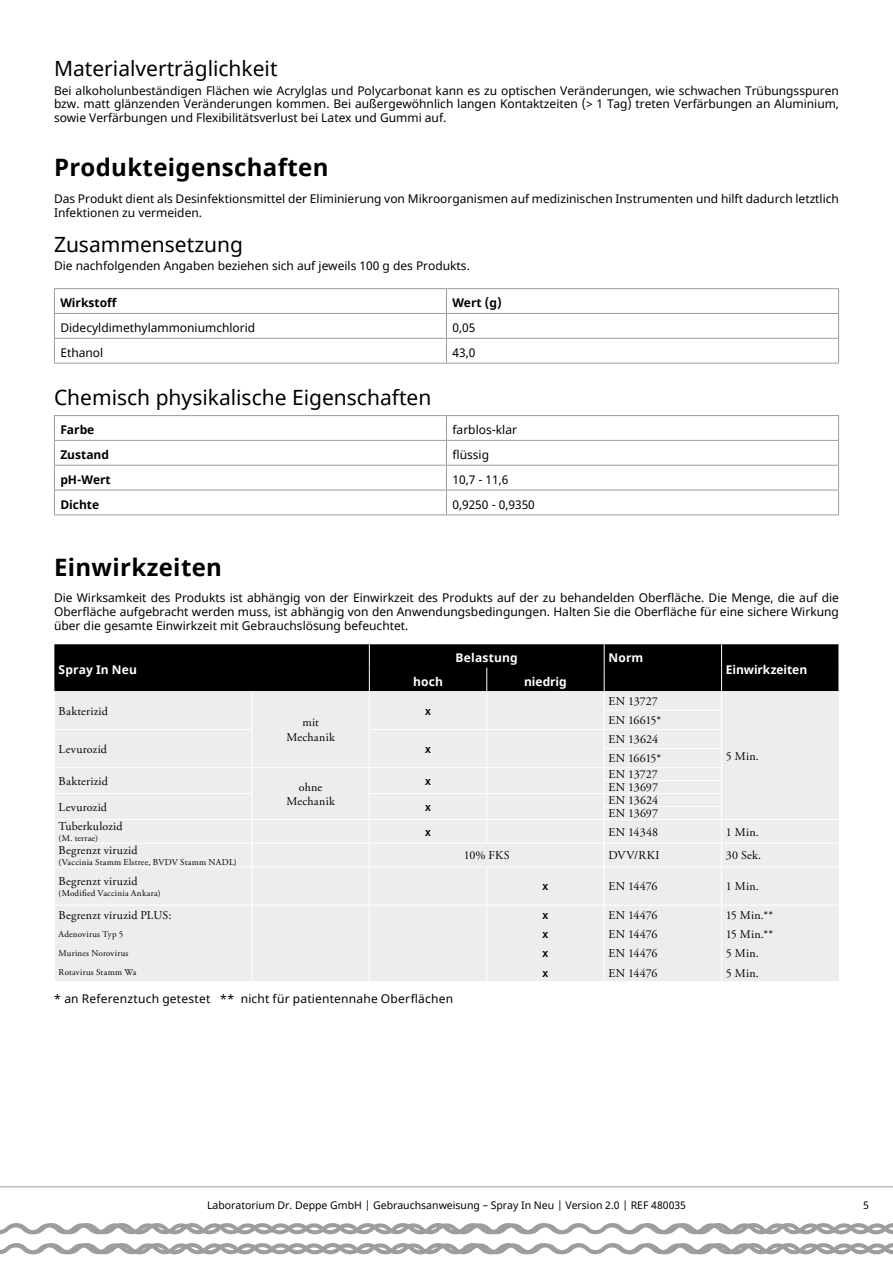
<style>
.page{position:relative;width:893px;height:1263px;background:#fff}
.page>*{position:absolute;margin:0;border:0;box-sizing:border-box;transform-origin:0 0}
.t1{font:700 24px "Noto Sans";letter-spacing:.015em;color:#000}
.t2{font:21px "Noto Sans";color:#000}
.t3{font:12px/13.8px "Noto Sans";color:#000;text-align:justify}
.t4{font:12px/14.4px "Adobe Garamond Pro";letter-spacing:.02em;color:#000;text-align:center}
.t5{font:700 12px "Noto Sans";letter-spacing:.01em;color:#fff}
.t6{font:700 12px "Noto Sans";color:#000}
.t7{font:12px/19.2px "Adobe Garamond Pro";color:#000}
.t8{font:12px "Bree";color:#000}
.t9{font:10.5px "Noto Sans";color:#000}
.t10{font:9px "Adobe Garamond Pro";letter-spacing:.03em;color:#000}
</style>
<div class="page">
<svg style="left:0;top:1223px;width:893px;height:12px"></svg>
<svg style="left:0;top:1243px;width:893px;height:11px"></svg>
<hr style="left:0;top:1186px;width:893px;height:1px;background:#9d9d9c">
<hr style="left:54px;top:288px;width:392px;height:1px;background:#9d9d9c">
<hr style="left:446px;top:288px;width:393px;height:1px;background:#9d9d9c">
<hr style="left:54px;top:313px;width:392px;height:1px;background:#9d9d9c">
<hr style="left:446px;top:313px;width:393px;height:1px;background:#9d9d9c">
<hr style="left:54px;top:338px;width:392px;height:1px;background:#9d9d9c">
<svg style="left:54px;top:289px;width:1px;height:74px"></svg>
<hr style="left:446px;top:338px;width:393px;height:1px;background:#9d9d9c">
<svg style="left:446px;top:289px;width:1px;height:74px"></svg>
<svg style="left:838px;top:289px;width:1px;height:74px"></svg>
<hr style="left:54px;top:363px;width:392px;height:1px;background:#9d9d9c">
<hr style="left:446px;top:363px;width:393px;height:1px;background:#9d9d9c">
<hr style="left:54px;top:415px;width:392px;height:1px;background:#9d9d9c">
<hr style="left:446px;top:415px;width:393px;height:1px;background:#9d9d9c">
<hr style="left:54px;top:440px;width:392px;height:1px;background:#9d9d9c">
<hr style="left:446px;top:440px;width:393px;height:1px;background:#9d9d9c">
<hr style="left:54px;top:465px;width:392px;height:1px;background:#9d9d9c">
<hr style="left:446px;top:465px;width:393px;height:1px;background:#9d9d9c">
<hr style="left:54px;top:490px;width:392px;height:1px;background:#9d9d9c">
<svg style="left:54px;top:416px;width:1px;height:98px"></svg>
<hr style="left:446px;top:490px;width:393px;height:1px;background:#9d9d9c">
<svg style="left:446px;top:416px;width:1px;height:98px"></svg>
<svg style="left:838px;top:416px;width:1px;height:98px"></svg>
<hr style="left:54px;top:514px;width:392px;height:1px;background:#9d9d9c">
<hr style="left:446px;top:514px;width:393px;height:1px;background:#9d9d9c">
<div style="left:55px;top:867px;width:784px;height:114px;background:#ededed"></div>
<svg style="left:54px;top:644px;width:785px;height:222px;background:#bbb"></svg>
<hr style="left:252px;top:867px;width:1px;height:38px;background:#fff">
<hr style="left:369px;top:867px;width:1px;height:38px;background:#fff">
<hr style="left:486px;top:867px;width:1px;height:38px;background:#fff">
<hr style="left:604px;top:867px;width:1px;height:38px;background:#fff">
<hr style="left:721px;top:867px;width:1px;height:38px;background:#fff">
<hr style="left:54px;top:905px;width:198px;height:1px;background:#fff">
<hr style="left:252px;top:905px;width:117px;height:1px;background:#fff">
<svg style="left:252px;top:906px;width:1px;height:75px"></svg>
<hr style="left:369px;top:905px;width:118px;height:1px;background:#fff">
<svg style="left:369px;top:906px;width:1px;height:75px"></svg>
<hr style="left:487px;top:905px;width:117px;height:1px;background:#fff">
<svg style="left:486px;top:906px;width:1px;height:75px"></svg>
<hr style="left:604px;top:905px;width:118px;height:1px;background:#fff">
<svg style="left:604px;top:906px;width:1px;height:75px"></svg>
<hr style="left:722px;top:905px;width:117px;height:1px;background:#fff">
<svg style="left:721px;top:906px;width:1px;height:75px"></svg>
<h2 class="t2" style="left:54px;top:54px;width:225px">Materialverträglichkeit</h2>
<p class="t3" style="left:54px;top:84px;width:786px">Bei alkoholunbeständigen Flächen wie Acrylglas und Polycarbonat kann es zu optischen Veränderungen, wie schwachen Trübungsspuren bzw. matt glänzenden Veränderungen kommen. Bei außergewöhnlich langen Kontaktzeiten (&gt; 1 Tag) treten Verfärbungen an Aluminium, sowie Verfärbungen und Flexibilitätsverlust bei Latex und Gummi auf.</p>
<h1 class="t1" style="left:54px;top:151px;width:276px">Produkteigenschaften</h1>
<p class="t3" style="left:54px;top:192px;width:786px">Das Produkt dient als Desinfektionsmittel der Eliminierung von Mikroorganismen auf medizinischen Instrumenten und hilft dadurch letztlich<br>Infektionen zu vermeiden.</p>
<h2 class="t2" style="left:54px;top:230px;width:191px">Zusammensetzung</h2>
<p class="t3" style="left:54px;top:259px;width:417px">Die nachfolgenden Angaben beziehen sich auf jeweils 100 g des Produkts.</p>
<p class="t6" style="left:60px;top:295px;width:58px">Wirkstoff</p>
<p class="t6" style="left:452px;top:295px;width:51px">Wert (g)</p>
<p class="t3" style="left:60px;top:321px;width:196px">Didecyldimethylammoniumchlorid</p>
<p class="t3" style="left:452px;top:321px;width:24px">0,05</p>
<p class="t3" style="left:60px;top:346px;width:44px">Ethanol</p>
<p class="t3" style="left:452px;top:346px;width:24px">43,0</p>
<h2 class="t2" style="left:54px;top:383px;width:379px">Chemisch physikalische Eigenschaften</h2>
<p class="t6" style="left:60px;top:422px;width:35px">Farbe</p>
<p class="t3" style="left:452px;top:424px;width:66px">farblos-klar</p>
<p class="t6" style="left:60px;top:446px;width:50px">Zustand</p>
<p class="t3" style="left:452px;top:448px;width:38px">flüssig</p>
<p class="t6" style="left:60px;top:471px;width:52px">pH-Wert</p>
<p class="t3" style="left:452px;top:473px;width:57px">10,7 - 11,6</p>
<p class="t6" style="left:60px;top:496px;width:40px">Dichte</p>
<p class="t3" style="left:452px;top:498px;width:84px">0,9250 - 0,9350</p>
<h1 class="t1" style="left:54px;top:550px;width:170px">Einwirkzeiten</h1>
<p class="t3" style="left:54px;top:591px;width:786px">Die Wirksamkeit des Produkts ist abhängig von der Einwirkzeit des Produkts auf der zu behandelden Oberfläche. Die Menge, die auf die Oberfläche aufgebracht werden muss, ist abhängig von den Anwendungsbedingungen. Halten Sie die Oberfläche für eine sichere Wirkung über die gesamte Einwirkzeit mit Gebrauchslösung befeuchtet.</p>
<p class="t5" style="left:59px;top:661px;width:80px">Spray In Neu</p>
<p class="t5" style="left:456px;top:649px;width:64px">Belastung</p>
<p class="t5" style="left:608px;top:649px;width:36px">Norm</p>
<p class="t5" style="left:726px;top:661px;width:83px">Einwirkzeiten</p>
<p class="t5" style="left:413px;top:673px;width:31px">hoch</p>
<p class="t5" style="left:524px;top:673px;width:44px">niedrig</p>
<p class="t4" style="left:608px;top:694px;width:51px">EN 13727</p>
<p class="t4" style="left:59px;top:704px;width:51px">Bakterizid</p>
<p class="t8" style="left:425px;top:701px;width:7px">x</p>
<p class="t4" style="left:608px;top:713px;width:54px">EN 16615*</p>
<p class="t4" style="left:286px;top:716px;width:50px">mit<br>Mechanik</p>
<p class="t4" style="left:59px;top:742px;width:50px">Levurozid</p>
<p class="t8" style="left:425px;top:740px;width:7px">x</p>
<p class="t7" style="left:608px;top:730px;width:54px">EN 13624<br>EN 16615*</p>
<p class="t4" style="left:59px;top:774px;width:51px">Bakterizid</p>
<p class="t4" style="left:286px;top:780px;width:50px">ohne<br>Mechanik</p>
<p class="t4" style="left:726px;top:749px;width:34px">5 Min.</p>
<p class="t8" style="left:425px;top:772px;width:7px">x</p>
<p class="t7" style="left:608px;top:768px;width:51px;line-height:12.9px">EN 13727<br>EN 13697</p>
<p class="t4" style="left:59px;top:800px;width:50px">Levurozid</p>
<p class="t8" style="left:425px;top:798px;width:7px">x</p>
<p class="t4" style="left:608px;top:794px;width:51px;line-height:12.9px;text-align:left">EN 13624<br>EN 13697</p>
<p class="t4" style="left:59px;top:820px;width:65px">Tuberkulozid</p>
<p class="t10" style="left:59px;top:833px;width:41px">(M. terrae)</p>
<p class="t8" style="left:425px;top:822px;width:7px">x</p>
<p class="t4" style="left:608px;top:825px;width:51px">EN 14348</p>
<p class="t4" style="left:726px;top:825px;width:34px">1 Min.</p>
<p class="t4" style="left:59px;top:843px;width:80px">Begrenzt viruzid</p>
<p class="t10" style="left:59px;top:856px;width:180px">(Vaccinia Stamm Elstree, BVDV Stamm NADL)</p>
<p class="t4" style="left:59px;top:874px;width:80px">Begrenzt viruzid</p>
<p class="t10" style="left:59px;top:887px;width:103px">(Modified Vaccinia Ankara)</p>
<p class="t4" style="left:464px;top:849px;width:48px">10% FKS</p>
<p class="t4" style="left:608px;top:849px;width:53px">DVV/RKI</p>
<p class="t4" style="left:726px;top:849px;width:37px">30 Sek.</p>
<p class="t8" style="left:543px;top:877px;width:7px">x</p>
<p class="t4" style="left:608px;top:880px;width:50px">EN 14476</p>
<p class="t4" style="left:726px;top:880px;width:34px">1 Min.</p>
<p class="t4" style="left:59px;top:908px;width:114px">Begrenzt viruzid PLUS:</p>
<p class="t8" style="left:543px;top:906px;width:7px">x</p>
<p class="t4" style="left:608px;top:908px;width:50px">EN 14476</p>
<p class="t4" style="left:726px;top:908px;width:49px">15 Min.**</p>
<p class="t10" style="left:59px;top:929px;width:66px">Adenovirus Typ 5</p>
<p class="t8" style="left:543px;top:925px;width:7px">x</p>
<p class="t4" style="left:608px;top:928px;width:50px">EN 14476</p>
<p class="t4" style="left:726px;top:928px;width:49px">15 Min.**</p>
<p class="t10" style="left:59px;top:948px;width:71px">Murines Norovirus</p>
<p class="t8" style="left:543px;top:944px;width:7px">x</p>
<p class="t4" style="left:608px;top:947px;width:50px">EN 14476</p>
<p class="t4" style="left:726px;top:947px;width:34px">5 Min.</p>
<p class="t10" style="left:59px;top:967px;width:79px">Rotavirus Stamm Wa</p>
<p class="t8" style="left:543px;top:963px;width:7px">x</p>
<p class="t4" style="left:608px;top:966px;width:50px">EN 14476</p>
<p class="t4" style="left:726px;top:966px;width:34px">5 Min.</p>
<p class="t3" style="left:54px;top:992px;width:401px">* an Referenztuch getestet ** nicht für patientennahe Oberflächen</p>
<p class="t9" style="left:207px;top:1198px;width:480px">Laboratorium Dr. Deppe GmbH | Gebrauchsanweisung – Spray In Neu | Version 2.0 | REF 480035</p>
<p class="t9" style="left:863px;top:1198px;width:7px">5</p>
</div>
